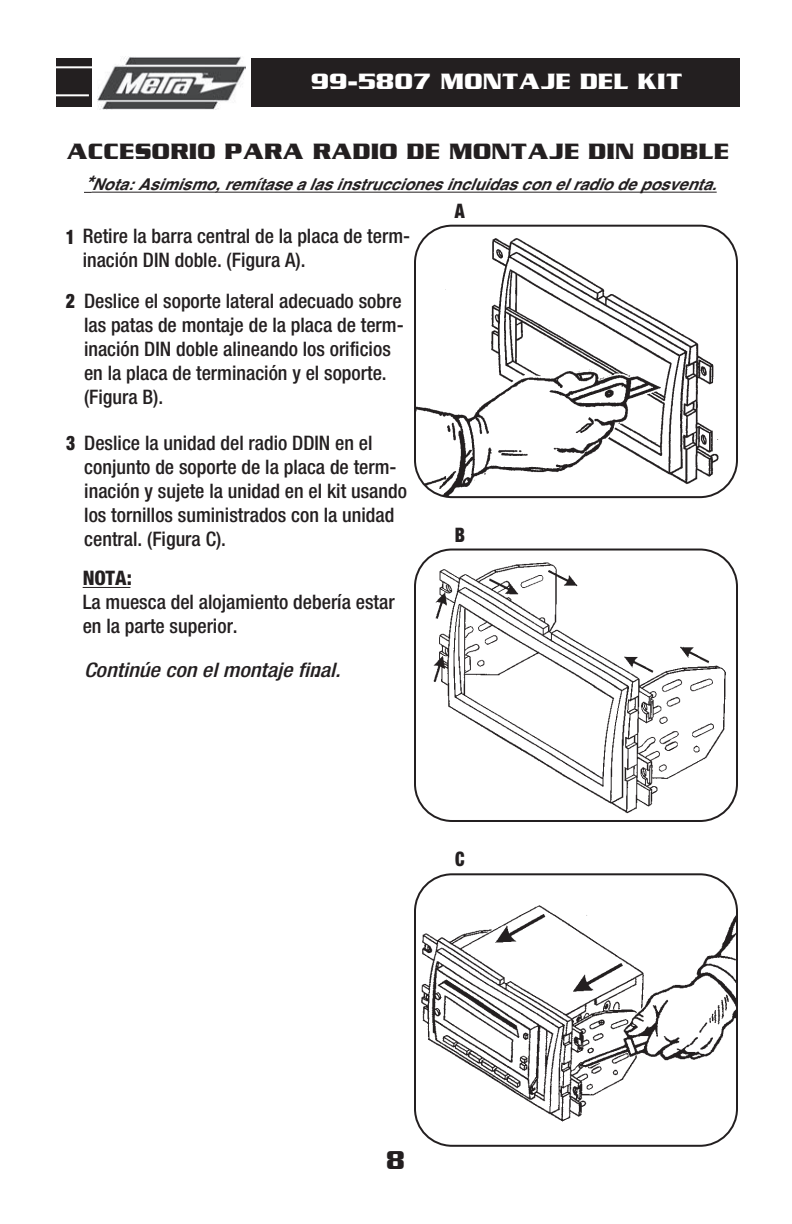
<style>
.page{position:relative;width:792px;height:1224px;background:#fff}
.page>*{position:absolute;margin:0;border:0;box-sizing:border-box;transform-origin:0 0}
.t1{font:700 28px "Serpentine ICG";color:#231f20;scale:.87 1}
.t2{font:700 24px "Serpentine ICG";color:#231f20}
.t3{font:700 24px "Serpentine ICG";color:#fff}
.t4{font:500 condensed 20px/24px "Helvetica Neue";color:#231f20}
.t5{font:italic 500 condensed 20px "Helvetica Neue";color:#231f20;scale:1.12 1}
.t6{font:900 condensed 20px "Helvetica Neue";color:#231f20;scale:.89 1}
.t7{font:500 condensed 20px "Helvetica Neue";color:#231f20;scale:1.12 1}
.t8{font:italic 700 16.2px "Helvetica";color:#231f20}
.s1{font-size:20px}
.s2{font-weight:900}
.s3{font-weight:800}
</style>
<div class="page">
<div style="left:56px;top:58px;width:684px;height:48px;background:#231f20"></div>
<div style="left:93px;top:35px;width:158px;height:89px;background:#fff"></div>
<img style="left:97px;top:57px;width:148px;height:52px">
<hr style="left:0;top:94px;width:89px;height:2px;background:#fff">
<hr style="left:0;top:66px;width:92px;height:2px;background:#fff">
<hr style="left:92px;top:192px;width:625px;height:1px;background:#231f20">
<svg style="left:414px;top:225px;width:324px;height:273px"></svg>
<svg style="left:414px;top:549px;width:324px;height:273px"></svg>
<svg style="left:414px;top:873px;width:324px;height:274px"></svg>
<svg style="left:83px;top:587px;width:47px;height:1px"></svg>
<p class="t3" style="left:311px;top:68px;width:373px">99-5807 MONTAJE DEL KIT</p>
<p class="t2" style="left:67px;top:137px;width:664px">ACCESORIO PARA RADIO DE MONTAJE DIN DOBLE</p>
<p class="t8" style="left:84px;top:171px;width:639px"><span class="s1">*</span>Nota:Asimismo,remítasealasinstruccionesincluidasconelradiodeposventa.</p>
<p class="t6" style="left:455px;top:198px;width:13px">A</p>
<p class="t4" style="left:66px;top:224px;width:346px"><span class="s2">1</span> Retire la barra central de la placa de term-</p>
<p class="t6" style="left:66px;top:288px;width:12px">2</p>
<p class="t4" style="left:83px;top:248px;width:224px">inación DIN doble. (Figura A).</p>
<p class="t4" style="left:84px;top:288px;width:321px">Deslice el soporte lateral adecuado sobre las patas de montaje de la placa de term&shy;inación DIN doble alineando los orificios en la placa de terminación y el soporte. (Figura B).</p>
<p class="t6" style="left:66px;top:430px;width:12px">3</p>
<p class="t4" style="left:84px;top:430px;width:324px">Deslice la unidad del radio DDIN en el conjunto de soporte de la placa de term&shy;inación y sujete la unidad en el kit usando los tornillos suministrados con la unidad central. (Figura C).</p>
<p class="t4" style="left:83px;top:566px;width:314px"><span class="s3">NOTA:<br></span>La muesca del alojamiento debería estar en la parte superior.</p>
<p class="t5" style="left:84px;top:658px;width:231px">Continúe con el montaje final.</p>
<p class="t7" style="left:314px;top:658px;width:6px">.</p>
<p class="t6" style="left:455px;top:522px;width:13px">B</p>
<p class="t6" style="left:455px;top:847px;width:12px">C</p>
<p class="t1" style="left:386px;top:1144px;width:23px">8</p>
</div>
